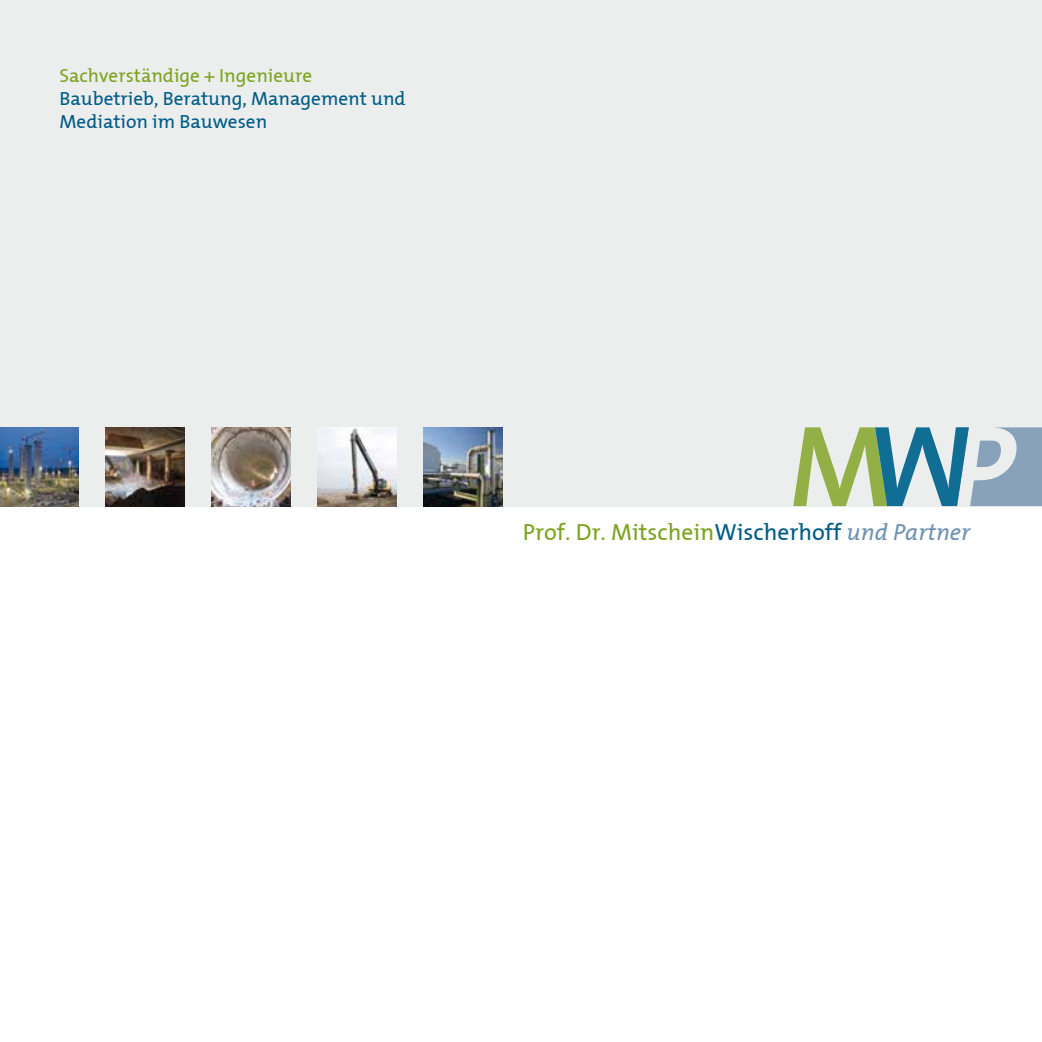
<style>
.page{position:relative;width:1042px;height:1042px;background:#fff}
.page>*{position:absolute;margin:0;border:0;box-sizing:border-box;transform-origin:0 0}
.t1{font:23.45px "The Mix";color:#7ca421}
.t2{font:19.25px/23.1px "The Mix";color:#005c86}
.t3{font:19.25px "The Mix";color:#7ca421}
.s1{color:#005c86}
.s2{font-style:italic;color:#6e92b0}
</style>
<div class="page">
<div style="left:0;top:0;width:1042px;height:506px;background:#eceded"></div>
<svg style="left:793px;top:427px;width:249px;height:79px"></svg>
<img style="left:0;top:427px;width:79px;height:79px">
<img style="left:106px;top:427px;width:78px;height:79px">
<img style="left:212px;top:427px;width:78px;height:79px">
<img style="left:318px;top:427px;width:78px;height:79px">
<img style="left:423px;top:427px;width:79px;height:79px">
<p class="t3" style="left:60px;top:59px;width:254px">Sachverständige + Ingenieure</p>
<p class="t2" style="left:60px;top:86px;width:348px">Baubetrieb, Beratung, Management und<br>Mediation im Bauwesen</p>
<p class="t1" style="left:523px;top:512px;width:449px">Prof. Dr. Mitschein<span class="s1">Wischerhoff</span> <span class="s2">und Partner</span></p>
</div>
